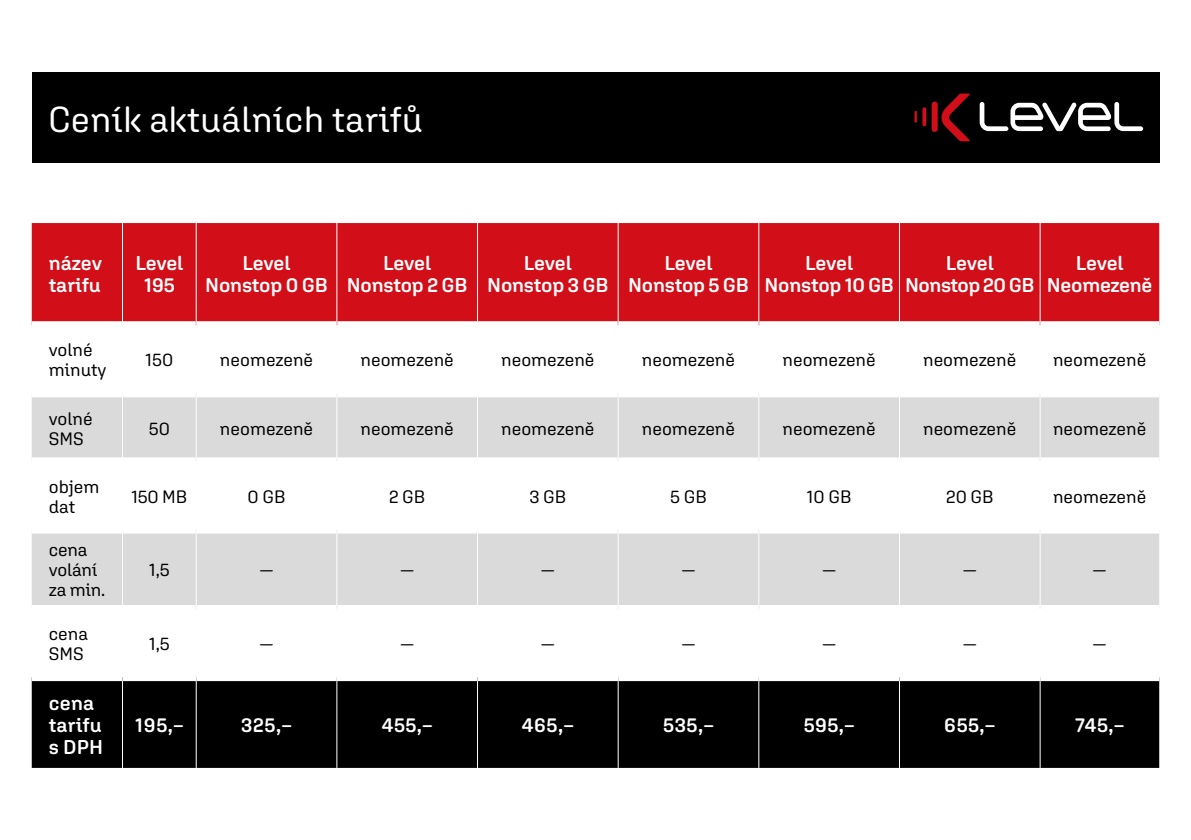
<style>
.page{position:relative;width:1191px;height:840px;background:#fff}
.page>*{position:absolute;margin:0;border:0;box-sizing:border-box;transform-origin:0 0}
.t1{font:36px "Aglet Sans";letter-spacing:.01em;color:#fff}
.t2{font:600 20px/22px "Aglet Sans";letter-spacing:-.01em;color:#fff;text-align:center}
.t3{font:600 20px/22px "Aglet Sans";letter-spacing:.01em;color:#fff}
.t4{font:18px/20px "Aglet Sans";color:#000}
</style>
<div class="page">
<div style="left:32px;top:72px;width:1127px;height:91px;background:#000"></div>
<svg style="left:979px;top:102px;width:164px;height:29px"></svg>
<svg style="left:914px;top:93px;width:56px;height:48px"></svg>
<div style="left:32px;top:223px;width:1127px;height:98px;background:#d20f19"></div>
<svg style="left:32px;top:397px;width:1127px;height:207px;fill:#dadada"></svg>
<div style="left:32px;top:680px;width:1127px;height:87px;background:#000"></div>
<div style="left:32px;top:457px;width:90px;height:8px;background:#fff"></div>
<div style="left:123px;top:457px;width:73px;height:8px;background:#fff"></div>
<div style="left:197px;top:457px;width:139px;height:8px;background:#fff"></div>
<div style="left:337px;top:457px;width:140px;height:8px;background:#fff"></div>
<div style="left:478px;top:457px;width:139px;height:8px;background:#fff"></div>
<div style="left:618px;top:457px;width:140px;height:8px;background:#fff"></div>
<div style="left:759px;top:457px;width:140px;height:8px;background:#fff"></div>
<div style="left:900px;top:457px;width:139px;height:8px;background:#fff"></div>
<div style="left:1040px;top:457px;width:119px;height:8px;background:#fff"></div>
<div style="left:32px;top:525px;width:90px;height:8px;background:#fff"></div>
<div style="left:123px;top:525px;width:73px;height:8px;background:#fff"></div>
<div style="left:197px;top:525px;width:139px;height:8px;background:#fff"></div>
<div style="left:337px;top:525px;width:140px;height:8px;background:#fff"></div>
<div style="left:478px;top:525px;width:139px;height:8px;background:#fff"></div>
<div style="left:618px;top:525px;width:140px;height:8px;background:#fff"></div>
<div style="left:759px;top:525px;width:140px;height:8px;background:#fff"></div>
<div style="left:900px;top:525px;width:139px;height:8px;background:#fff"></div>
<div style="left:1040px;top:525px;width:119px;height:8px;background:#fff"></div>
<hr style="left:122px;top:223px;width:1px;height:102px;background:#fff">
<hr style="left:196px;top:223px;width:1px;height:102px;background:#fff">
<hr style="left:336px;top:223px;width:1px;height:102px;background:#fff">
<hr style="left:477px;top:223px;width:1px;height:102px;background:#fff">
<hr style="left:617px;top:223px;width:1px;height:102px;background:#fff">
<hr style="left:758px;top:223px;width:1px;height:102px;background:#fff">
<hr style="left:899px;top:223px;width:1px;height:102px;background:#fff">
<hr style="left:1039px;top:223px;width:1px;height:102px;background:#fff">
<hr style="left:122px;top:393px;width:1px;height:68px;background:#fff">
<hr style="left:196px;top:393px;width:1px;height:68px;background:#fff">
<hr style="left:336px;top:393px;width:1px;height:68px;background:#fff">
<hr style="left:477px;top:393px;width:1px;height:68px;background:#fff">
<hr style="left:617px;top:393px;width:1px;height:68px;background:#fff">
<hr style="left:758px;top:393px;width:1px;height:68px;background:#fff">
<hr style="left:899px;top:393px;width:1px;height:68px;background:#fff">
<hr style="left:1039px;top:393px;width:1px;height:68px;background:#fff">
<hr style="left:122px;top:461px;width:1px;height:68px;background:#fff">
<hr style="left:196px;top:461px;width:1px;height:68px;background:#fff">
<hr style="left:336px;top:461px;width:1px;height:68px;background:#fff">
<hr style="left:477px;top:461px;width:1px;height:68px;background:#fff">
<hr style="left:617px;top:461px;width:1px;height:68px;background:#fff">
<hr style="left:758px;top:461px;width:1px;height:68px;background:#fff">
<hr style="left:899px;top:461px;width:1px;height:68px;background:#fff">
<hr style="left:1039px;top:461px;width:1px;height:68px;background:#fff">
<hr style="left:122px;top:529px;width:1px;height:79px;background:#fff">
<hr style="left:196px;top:529px;width:1px;height:79px;background:#fff">
<hr style="left:336px;top:529px;width:1px;height:79px;background:#fff">
<hr style="left:477px;top:529px;width:1px;height:79px;background:#fff">
<hr style="left:617px;top:529px;width:1px;height:79px;background:#fff">
<hr style="left:758px;top:529px;width:1px;height:79px;background:#fff">
<hr style="left:899px;top:529px;width:1px;height:79px;background:#fff">
<hr style="left:1039px;top:529px;width:1px;height:79px;background:#fff">
<hr style="left:122px;top:680px;width:1px;height:87px;background:#fff">
<hr style="left:196px;top:680px;width:1px;height:87px;background:#fff">
<hr style="left:336px;top:680px;width:1px;height:87px;background:#fff">
<hr style="left:477px;top:680px;width:1px;height:87px;background:#fff">
<hr style="left:617px;top:680px;width:1px;height:87px;background:#fff">
<hr style="left:758px;top:680px;width:1px;height:87px;background:#fff">
<hr style="left:899px;top:680px;width:1px;height:87px;background:#fff">
<hr style="left:1039px;top:680px;width:1px;height:87px;background:#fff">
<h1 class="t1" style="left:48px;top:98px;width:376px">Ceník aktuálních tarifů</h1>
<p class="t2" style="left:49px;top:251px;width:55px;text-align:left">název tarifu</p>
<p class="t2" style="left:135px;top:251px;width:49px">Level<br>195</p>
<p class="t2" style="left:205px;top:251px;width:124px">Level<br>Nonstop 0 GB</p>
<p class="t2" style="left:347px;top:251px;width:122px">Level<br>Nonstop 2 GB</p>
<p class="t2" style="left:487px;top:251px;width:123px">Level<br>Nonstop 3 GB</p>
<p class="t2" style="left:628px;top:251px;width:122px">Level<br>Nonstop 5 GB</p>
<p class="t2" style="left:764px;top:251px;width:131px">Level<br>Nonstop 10 GB</p>
<p class="t2" style="left:905px;top:251px;width:131px">Level<br>Nonstop 20 GB</p>
<p class="t2" style="left:1047px;top:251px;width:107px">Level<br>Neomezeně</p>
<p class="t4" style="left:49px;top:340px;width:59px">volné minuty</p>
<p class="t4" style="left:145px;top:350px;width:29px">150</p>
<p class="t4" style="left:220px;top:350px;width:95px">neomezeně</p>
<p class="t4" style="left:360px;top:350px;width:95px">neomezeně</p>
<p class="t4" style="left:501px;top:350px;width:95px">neomezeně</p>
<p class="t4" style="left:642px;top:350px;width:95px">neomezeně</p>
<p class="t4" style="left:782px;top:350px;width:95px">neomezeně</p>
<p class="t4" style="left:923px;top:350px;width:95px">neomezeně</p>
<p class="t4" style="left:1053px;top:350px;width:95px">neomezeně</p>
<p class="t4" style="left:49px;top:408px;width:45px">volné<br>SMS</p>
<p class="t4" style="left:149px;top:418px;width:23px">50</p>
<p class="t4" style="left:220px;top:418px;width:95px">neomezeně</p>
<p class="t4" style="left:360px;top:418px;width:95px">neomezeně</p>
<p class="t4" style="left:501px;top:418px;width:95px">neomezeně</p>
<p class="t4" style="left:642px;top:418px;width:95px">neomezeně</p>
<p class="t4" style="left:782px;top:418px;width:95px">neomezeně</p>
<p class="t4" style="left:923px;top:418px;width:95px">neomezeně</p>
<p class="t4" style="left:1053px;top:418px;width:95px">neomezeně</p>
<p class="t4" style="left:49px;top:476px;width:52px">objem dat</p>
<p class="t4" style="left:131px;top:486px;width:57px">150 MB</p>
<p class="t4" style="left:248px;top:486px;width:39px">0 GB</p>
<p class="t4" style="left:389px;top:486px;width:38px">2 GB</p>
<p class="t4" style="left:529px;top:486px;width:38px">3 GB</p>
<p class="t4" style="left:670px;top:486px;width:38px">5 GB</p>
<p class="t4" style="left:807px;top:486px;width:46px">10 GB</p>
<p class="t4" style="left:946px;top:486px;width:49px">20 GB</p>
<p class="t4" style="left:1053px;top:486px;width:95px">neomezeně</p>
<p class="t4" style="left:49px;top:539px;width:58px">cena volání za min.</p>
<p class="t4" style="left:149px;top:559px;width:22px">1,5</p>
<p class="t4" style="left:260px;top:559px;width:15px">—</p>
<p class="t4" style="left:400px;top:559px;width:15px">—</p>
<p class="t4" style="left:541px;top:559px;width:15px">—</p>
<p class="t4" style="left:682px;top:559px;width:15px">—</p>
<p class="t4" style="left:822px;top:559px;width:15px">—</p>
<p class="t4" style="left:963px;top:559px;width:15px">—</p>
<p class="t4" style="left:1093px;top:559px;width:15px">—</p>
<p class="t4" style="left:49px;top:623px;width:41px">cena<br>SMS</p>
<p class="t4" style="left:149px;top:633px;width:22px">1,5</p>
<p class="t4" style="left:260px;top:633px;width:15px">—</p>
<p class="t4" style="left:400px;top:633px;width:15px">—</p>
<p class="t4" style="left:541px;top:633px;width:15px">—</p>
<p class="t4" style="left:682px;top:633px;width:15px">—</p>
<p class="t4" style="left:822px;top:633px;width:15px">—</p>
<p class="t4" style="left:963px;top:633px;width:15px">—</p>
<p class="t4" style="left:1093px;top:633px;width:15px">—</p>
<p class="t3" style="left:49px;top:691px;width:56px">cena tarifu s DPH</p>
<p class="t2" style="left:135px;top:713px;width:50px">195,–</p>
<p class="t2" style="left:241px;top:713px;width:52px">325,–</p>
<p class="t2" style="left:382px;top:713px;width:52px">455,–</p>
<p class="t2" style="left:522px;top:713px;width:53px">465,–</p>
<p class="t2" style="left:663px;top:713px;width:52px">535,–</p>
<p class="t2" style="left:803px;top:713px;width:52px">595,–</p>
<p class="t2" style="left:944px;top:713px;width:53px">655,–</p>
<p class="t2" style="left:1075px;top:713px;width:51px">745,–</p>
</div>
